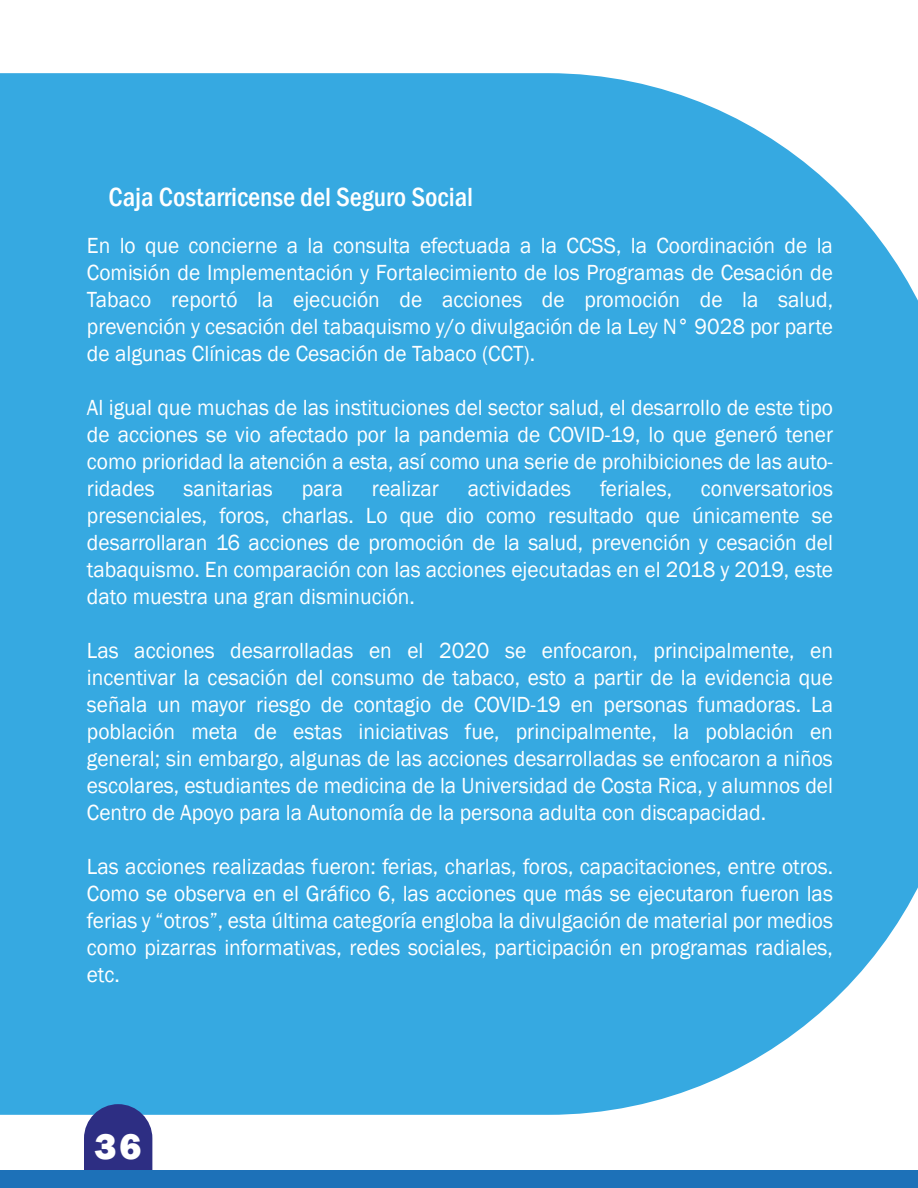
<style>
.page{position:relative;width:918px;height:1188px;background:#fff}
.page>*{position:absolute;margin:0;border:0;box-sizing:border-box;transform-origin:0 0}
.t1{font:800 37.5px "Franklin Gothic";color:#fff}
.t2{font:500 condensed 27px "Franklin Gothic";color:#fff}
.t3{font:22.5px/27px "Franklin Gothic";color:#fff;text-align:justify;scale:.96 1}
</style>
<div class="page">
<div style="left:0;top:73px;width:918px;height:1042px;background:#36a9e1"></div>
<svg style="left:84px;top:1104px;width:68px;height:67px;background:#333f8f"></svg>
<div style="left:0;top:1171px;width:918px;height:17px;background:#1d71b8"></div>
<p class="t2" style="left:109px;top:180px;width:366px">Caja Costarricense del Seguro Social</p>
<p class="t3" style="left:87px;top:232px;width:779px">En lo que concierne a la consulta efectuada a la CCSS, la Coordinación de la Comisión de Implementación y Fortalecimiento de los Programas de Cesación de Tabaco reportó la ejecución de acciones de promoción de la salud, prevención y cesación del tabaquismo y/o divulgación de la Ley N° 9028 por parte de algunas Clínicas de Cesación de Tabaco (CCT).</p>
<p class="t3" style="left:87px;top:394px;width:779px">Al igual que muchas de las instituciones del sector salud, el desarrollo de este tipo de acciones se vio afectado por la pandemia de COVID-19, lo que generó tener como prioridad la atención a esta, así como una serie de prohibiciones de las auto&shy;ridades</p>
<p class="t3" style="left:184px;top:475px;width:95px">sanitarias</p>
<p class="t3" style="left:302px;top:475px;width:45px">para</p>
<p class="t3" style="left:372px;top:475px;width:71px">realizar</p>
<p class="t3" style="left:468px;top:475px;width:109px">actividades</p>
<p class="t3" style="left:600px;top:475px;width:76px">feriales,</p>
<p class="t3" style="left:87px;top:475px;width:779px;text-indent:614px">conversatorios presenciales, foros, charlas. Lo que dio como resultado que únicamente se desarrollaran 16 acciones de promoción de la salud, prevención y cesación del tabaquismo. En comparación con las acciones ejecutadas en el 2018 y 2019, este dato muestra una gran disminución.</p>
<p class="t3" style="left:87px;top:637px;width:779px">Las acciones desarrolladas en el 2020 se enfocaron, principalmente, en incentivar la cesación del consumo de tabaco, esto a partir de la evidencia que señala un mayor riesgo de contagio de COVID-19 en personas fumadoras. La población meta de estas iniciativas fue, principalmente, la población en general; sin embargo, algunas de las acciones desarrolladas se enfocaron a niños escolares, estudiantes de medicina de la Universidad de Costa Rica, y alumnos del Centro de Apoyo para la Autonomía de la persona adulta con discapacidad.</p>
<p class="t3" style="left:87px;top:853px;width:779px">Las acciones realizadas fueron: ferias, charlas, foros, capacitaciones, entre otros.<br>Como se observa en el Gráfico 6, las acciones que más se ejecutaron fueron las ferias y “otros”, esta última categoría engloba la divulgación de material por medios como pizarras informativas, redes sociales, participación en programas radiales, etc.</p>
<h1 class="t1" style="left:94px;top:1122px;width:48px">36</h1>
</div>
